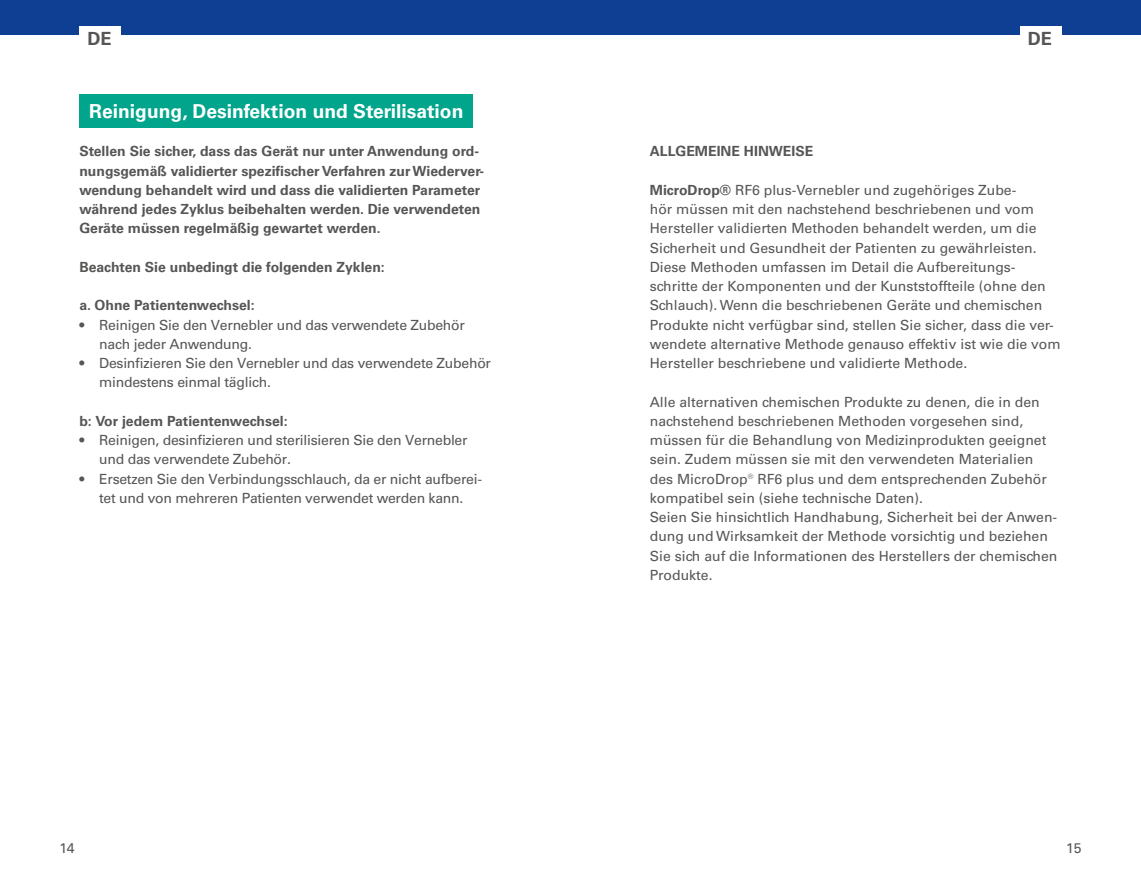
<style>
.page{position:relative;width:1141px;height:893px;background:#fff}
.page>*{position:absolute;margin:0;border:0;box-sizing:border-box;transform-origin:0 0}
.t1{font:700 19.25px "Univers LT Pro 65";color:#fff}
.t2{font:700 18.2px "Univers LT Pro 65";color:#565655}
.t3{font:14px/19.2px "Univers LT Pro 55 Roman";color:#565655}
.t4{font:700 14px/19.2px "Univers LT Pro 65";color:#565655}
.t5{font:14px/19.2px "Univers LT Pro 55 Roman";letter-spacing:-.02em;color:#565655}
.s1{font-family:"Univers LT Pro 65";font-weight:700}
</style>
<div class="page">
<div style="left:0;top:0;width:1141px;height:35px;background:#0f3f93"></div>
<div style="left:79px;top:26px;width:42px;height:28px;background:#fff"></div>
<div style="left:1020px;top:26px;width:42px;height:28px;background:#fff"></div>
<div style="left:79px;top:94px;width:394px;height:34px;background:#00a58c"></div>
<h2 class="t2" style="left:87px;top:26px;width:26px">DE</h2>
<h2 class="t2" style="left:1028px;top:26px;width:26px">DE</h2>
<h1 class="t1" style="left:89px;top:98px;width:376px">Reinigung, Desinfektion und Sterilisation</h1>
<p class="t4" style="left:79px;top:141px;width:406px">Stellen Sie sicher, dass das Gerät nur unter Anwendung ord&shy;nungsgemäß validierter spezifischer Verfahren zur Wiederver&shy;wendung behandelt wird und dass die validierten Parameter während jedes Zyklus beibehalten werden. Die verwendeten Geräte müssen regelmäßig gewartet werden.</p>
<p class="t4" style="left:79px;top:257px;width:307px">Beachten Sie unbedingt die folgenden Zyklen:</p>
<p class="t4" style="left:79px;top:295px;width:177px">a. Ohne Patientenwechsel:</p>
<p class="t5" style="left:99px;top:314px;width:367px;text-indent:-20px">• Reinigen Sie den Vernebler und das verwendete Zubehör nach jeder Anwendung.</p>
<p class="t5" style="left:99px;top:353px;width:393px;text-indent:-20px">• Desinfizieren Sie den Vernebler und das verwendete Zubehör mindestens einmal täglich.</p>
<p class="t4" style="left:79px;top:411px;width:210px">b: Vor jedem Patientenwechsel:</p>
<p class="t5" style="left:99px;top:430px;width:370px;text-indent:-20px">• Reinigen, desinfizieren und sterilisieren Sie den Vernebler und das verwendete Zubehör.</p>
<p class="t5" style="left:79px;top:468px;width:404px;text-align:center">• Ersetzen Sie den Verbindungsschlauch, da er nicht aufberei&shy;tet und von mehreren Patienten verwendet werden kann.</p>
<p class="t4" style="left:650px;top:141px;width:165px">ALLGEMEINE HINWEISE</p>
<p class="t3" style="left:650px;top:180px;width:412px"><span class="s1">MicroDrop®</span> RF6 plus-Vernebler und zugehöriges Zube-<br>hör müssen mit den nachstehend beschriebenen und vom Hersteller validierten Methoden behandelt werden, um die Sicherheit und Gesundheit der Patienten zu gewährleisten.<br>Diese Methoden umfassen im Detail die Aufbereitungs&shy;schritte der Komponenten und der Kunststoffteile (ohne den Schlauch). Wenn die beschriebenen Geräte und chemischen Produkte nicht verfügbar sind, stellen Sie sicher, dass die ver&shy;wendete alternative Methode genauso effektiv ist wie die vom Hersteller beschriebene und validierte Methode.</p>
<p class="t3" style="left:650px;top:391px;width:409px">Alle alternativen chemischen Produkte zu denen, die in den nachstehend beschriebenen Methoden vorgesehen sind, müssen für die Behandlung von Medizinprodukten geeignet sein. Zudem müssen sie mit den verwendeten Materialien des MicroDrop® RF6 plus und dem entsprechenden Zubehör kompatibel sein (siehe technische Daten).<br>Seien Sie hinsichtlich Handhabung, Sicherheit bei der Anwen&shy;dung und Wirksamkeit der Methode vorsichtig und beziehen Sie sich auf die Informationen des Herstellers der chemischen Produkte.</p>
<p class="t3" style="left:60px;top:838px;width:17px">14</p>
<p class="t3" style="left:1066px;top:838px;width:17px">15</p>
</div>
